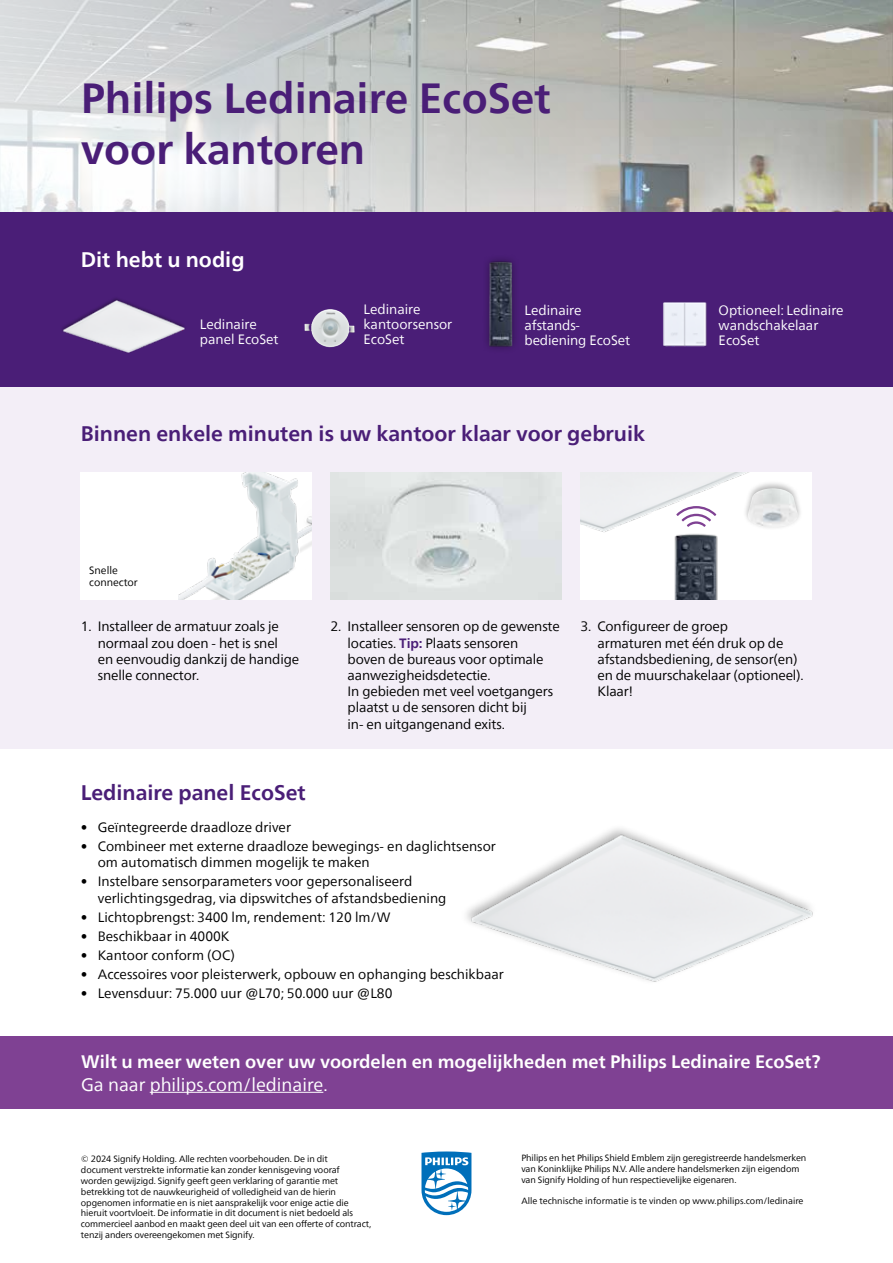
<style>
.page{position:relative;width:893px;height:1263px;background:#fff}
.page>*{position:absolute;margin:0;border:0;box-sizing:border-box;transform-origin:0 0}
.t1{font:700 42px/50.4px "Neue Frutiger World";color:#4a1e77}
.t2{font:700 21px "Neue Frutiger World";color:#4a1e77}
.t3{font:700 21px "Neue Frutiger World";color:#fff}
.t4{font:700 18px "Neue Frutiger World";color:#fff}
.t5{font:18px "Neue Frutiger World";color:#fff}
.t6{font:13.5px/16.2px "Neue Frutiger World";letter-spacing:-.01em;color:#000}
.t7{font:13.5px/15px "Neue Frutiger World";color:#fff}
.t8{font:10.5px/12.6px "Neue Frutiger World";color:#000}
.t9{font:9px/10.8px "Neue Frutiger World";letter-spacing:-.01em;color:#000}
.s1{font-weight:700;color:#4a1e77}
</style>
<div class="page">
<svg style="left:0;top:0;width:893px;height:213px;background:#c7c8c6"></svg>
<div style="left:0;top:213px;width:893px;height:174px;background:#4a1e77"></div>
<div style="left:0;top:1036px;width:893px;height:72px;background:#7f4193"></div>
<img style="left:466px;top:828px;width:347px;height:154px">
<img style="left:62px;top:298px;width:123px;height:55px">
<img style="left:304px;top:309px;width:51px;height:39px">
<img style="left:663px;top:302px;width:44px;height:45px">
<img style="left:486px;top:259px;width:29px;height:90px">
<div style="left:0;top:387px;width:893px;height:361px;background:#f3eef7"></div>
<div style="left:580px;top:472px;width:232px;height:128px;background:#fff"></div>
<div style="left:81px;top:472px;width:231px;height:128px;background:#fff"></div>
<img style="left:178px;top:472px;width:134px;height:128px">
<img style="left:331px;top:472px;width:231px;height:128px">
<img style="left:580px;top:472px;width:169px;height:60px">
<div style="left:742px;top:480px;width:61px;height:50px;background:#000;opacity:.3"></div>
<img style="left:748px;top:488px;width:50px;height:41px">
<img style="left:666px;top:525px;width:57px;height:75px">
<svg style="left:676px;top:506px;width:40px;height:21px"></svg>
<svg style="left:421px;top:1151px;width:50px;height:64px"></svg>
<hr style="left:150px;top:1092px;width:173px;height:1px;background:#fff">
<h1 class="t1" style="left:81px;top:73px;width:471px">Philips Ledinaire EcoSet voor kantoren</h1>
<h2 class="t3" style="left:81px;top:241px;width:165px">Dit hebt u nodig</h2>
<p class="t7" style="left:200px;top:317px;width:80px">Ledinaire panel EcoSet</p>
<p class="t7" style="left:364px;top:302px;width:90px">Ledinaire kantoorsensor<br>EcoSet</p>
<p class="t7" style="left:719px;top:303px;width:126px">Optioneel: Ledinaire wandschakelaar<br>EcoSet</p>
<p class="t7" style="left:525px;top:303px;width:107px">Ledinaire afstands&shy;bediening EcoSet</p>
<h2 class="t2" style="left:81px;top:416px;width:566px">Binnen enkele minuten is uw kantoor klaar voor gebruik</h2>
<p class="t8" style="left:89px;top:564px;width:50px">Snelle connector</p>
<p class="t6" style="left:98px;top:619px;width:203px;text-indent:-17px">1. Installeer de armatuur zoals je normaal zou doen - het is snel<br>en eenvoudig dankzij de handige snelle connector.</p>
<p class="t6" style="left:348px;top:619px;width:214px;text-indent:-17px">2. Installeer sensoren op de gewenste locaties. <span class="s1">Tip:</span> Plaats sensoren<br>boven de bureaus voor optimale aanwezigheidsdetectie.<br>In gebieden met veel voetgangers plaatst u de sensoren dicht bij<br>in- en uitgangenand exits.</p>
<p class="t6" style="left:597px;top:619px;width:208px;text-indent:-17px">3. Configureer de groep<br>armaturen met één druk op de afstandsbediening, de sensor(en) en de muurschakelaar (optioneel).<br>Klaar!</p>
<h2 class="t2" style="left:81px;top:774px;width:226px">Ledinaire panel EcoSet</h2>
<p class="t6" style="left:81px;top:819px;width:212px">• Geïntegreerde draadloze driver</p>
<p class="t6" style="left:98px;top:838px;width:400px;text-indent:-17px">• Combineer met externe draadloze bewegings- en daglichtsensor om automatisch dimmen mogelijk te maken</p>
<p class="t6" style="left:98px;top:874px;width:350px;text-indent:-17px">• Instelbare sensorparameters voor gepersonaliseerd verlichtingsgedrag, via dipswitches of afstandsbediening</p>
<p class="t6" style="left:81px;top:909px;width:311px">• Lichtopbrengst: 3400 lm, rendement: 120 lm/W</p>
<p class="t6" style="left:81px;top:928px;width:150px">• Beschikbaar in 4000K</p>
<p class="t6" style="left:81px;top:947px;width:155px">• Kantoor conform (OC)</p>
<p class="t6" style="left:81px;top:967px;width:425px">• Accessoires voor pleisterwerk, opbouw en ophanging beschikbaar</p>
<p class="t6" style="left:81px;top:986px;width:313px">• Levensduur: 75.000 uur @L70; 50.000 uur @L80</p>
<h3 class="t4" style="left:81px;top:1045px;width:741px">Wilt u meer weten over uw voordelen en mogelijkheden met Philips Ledinaire EcoSet?</h3>
<h3 class="t5" style="left:81px;top:1070px;width:248px">Ga naar philips.com/ledinaire.</h3>
<p class="t9" style="left:81px;top:1154px;width:292px">© 2024 Signify Holding. Alle rechten voorbehouden. De in dit document verstrekte informatie kan zonder kennisgeving vooraf worden gewijzigd. Signify geeft geen verklaring of garantie met betrekking tot de nauwkeurigheid of volledigheid van de hierin opgenomen informatie en is niet aansprakelijk voor enige actie die hieruit voortvloeit. De informatie in dit document is niet bedoeld als commercieel aanbod en maakt geen deel uit van een offerte of contract, tenzij anders overeengekomen met Signify.</p>
<p class="t9" style="left:521px;top:1153px;width:286px">Philips en het Philips Shield Emblem zijn geregistreerde handelsmerken van Koninklijke Philips N.V. Alle andere handelsmerken zijn eigendom van Signify Holding of hun respectievelijke eigenaren.</p>
<p class="t9" style="left:521px;top:1196px;width:284px">Alle technische informatie is te vinden op www.philips.com/ledinaire</p>
</div>
